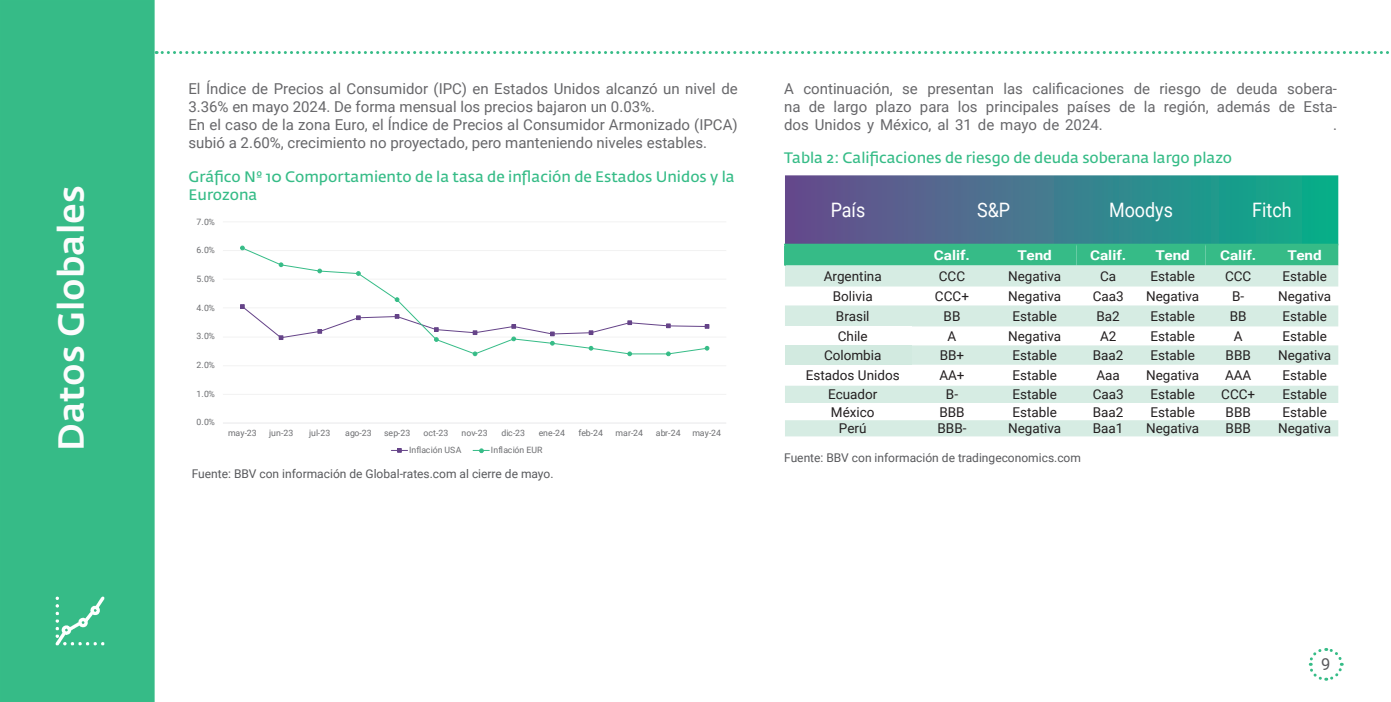
<style>
.page{position:relative;width:1391px;height:702px;background:#fff}
.page>*{position:absolute;margin:0;border:0;box-sizing:border-box;transform-origin:0 0}
.t1{font:500 35.85px "Fedra Sans Std";color:#fcfcfc}
.t2{font:19.95px "Roboto";color:#fff;scale:.9 1}
.t3{font:16.5px "Roboto";color:#58595c}
.t4{font:15px/18px "Roboto";color:#67676a}
.t5{font:15px/18px "Fedra Sans Std";color:#36bc87}
.t6{font:13.5px "Roboto";color:#231f20}
.t7{font:700 13.5px "Roboto";color:#fff;scale:1.13 1}
.t8{font:12px "Roboto";color:#58595c}
.t9{font:8.7px "Roboto";letter-spacing:.01em;color:#6d6e71}
</style>
<div class="page">
<div style="left:1px;top:1px;width:153px;height:700px;background:#36bb87"></div>
<div style="left:0;top:0;width:155px;height:702px;border:2px solid #36bc87"></div>
<img style="left:55px;top:596px;width:50px;height:50px">
<svg style="left:785px;top:175px;width:553px;height:90px;background:#3a8c8c"></svg>
<svg style="left:785px;top:265px;width:553px;height:171px;fill:#d6ece3"></svg>
<div style="left:785px;top:326px;width:126px;height:19px;background:#fff"></div>
<div style="left:785px;top:345px;width:126px;height:20px;background:#d2eae0"></div>
<hr style="left:784px;top:244px;width:127px;height:1px;background:#36bc87">
<hr style="left:911px;top:244px;width:82px;height:1px;background:#36bc87">
<hr style="left:993px;top:244px;width:83px;height:1px;background:#36bc87">
<hr style="left:1076px;top:244px;width:63px;height:1px;background:#36bc87">
<hr style="left:1139px;top:244px;width:66px;height:1px;background:#36bc87">
<hr style="left:1205px;top:244px;width:65px;height:1px;background:#36bc87">
<hr style="left:1270px;top:244px;width:68px;height:1px;background:#36bc87">
<hr style="left:784px;top:245px;width:2px;height:20px;background:#36bc87">
<svg style="left:156px;top:51px;width:1233px;height:3px"></svg>
<svg style="left:1308px;top:648px;width:36px;height:33px"></svg>
<hr style="left:223px;top:394px;width:503px;height:1px;background:#f2f2f2">
<hr style="left:223px;top:365px;width:503px;height:1px;background:#f2f2f2">
<hr style="left:223px;top:337px;width:503px;height:1px;background:#f2f2f2">
<hr style="left:223px;top:307px;width:503px;height:1px;background:#f2f2f2">
<hr style="left:223px;top:279px;width:503px;height:1px;background:#f2f2f2">
<hr style="left:223px;top:250px;width:503px;height:1px;background:#f2f2f2">
<hr style="left:223px;top:221px;width:503px;height:1px;background:#f2f2f2">
<hr style="left:223px;top:422px;width:503px;height:1px;background:#e9e9ea">
<svg style="left:241px;top:247px;width:153px;height:50px"></svg>
<svg style="left:240px;top:246px;width:4px;height:4px"></svg>
<svg style="left:279px;top:262px;width:4px;height:5px"></svg>
<svg style="left:317px;top:269px;width:5px;height:4px"></svg>
<svg style="left:356px;top:271px;width:4px;height:5px"></svg>
<svg style="left:240px;top:297px;width:469px;height:59px"></svg>
<svg style="left:391px;top:448px;width:16px;height:4px"></svg>
<svg style="left:473px;top:448px;width:16px;height:5px"></svg>
<p class="t1" style="left:49px;top:451px;width:267px;rotate:-90deg">Datos Globales</p>
<p class="t4" style="left:188px;top:79px;width:551px">El Índice de Precios al Consumidor (IPC) en Estados Unidos alcanzó un nivel de<br>3.36% en mayo 2024. De forma mensual los precios bajaron un 0.03%.</p>
<p class="t4" style="left:188px;top:115px;width:551px">En el caso de la zona Euro, el Índice de Precios al Consumidor Armonizado (IPCA) subió a 2.60%, crecimiento no proyectado, pero manteniendo niveles estables.</p>
<p class="t5" style="left:189px;top:168px;width:547px">Gráfico Nº 10 Comportamiento de la tasa de inflación de Estados Unidos y la<br>Eurozona</p>
<p class="t9" style="left:197px;top:215px;width:20px">7.0%</p>
<p class="t9" style="left:197px;top:244px;width:20px">6.0%</p>
<p class="t9" style="left:197px;top:273px;width:20px">5.0%</p>
<p class="t9" style="left:197px;top:301px;width:20px">4.0%</p>
<p class="t9" style="left:197px;top:330px;width:20px">3.0%</p>
<p class="t9" style="left:197px;top:358px;width:20px">2.0%</p>
<p class="t9" style="left:197px;top:387px;width:20px">1.0%</p>
<p class="t9" style="left:197px;top:416px;width:20px">0.0%</p>
<p class="t9" style="left:228px;top:427px;width:30px">may-23</p>
<p class="t9" style="left:269px;top:427px;width:26px">jun-23</p>
<p class="t9" style="left:309px;top:427px;width:23px">jul-23</p>
<p class="t9" style="left:345px;top:427px;width:28px">ago-23</p>
<p class="t9" style="left:384px;top:427px;width:28px">sep-23</p>
<p class="t9" style="left:423px;top:427px;width:26px">oct-23</p>
<p class="t9" style="left:461px;top:427px;width:28px">nov-23</p>
<p class="t9" style="left:501px;top:427px;width:25px">dic-23</p>
<p class="t9" style="left:539px;top:427px;width:28px">ene-24</p>
<p class="t9" style="left:578px;top:427px;width:26px">feb-24</p>
<p class="t9" style="left:615px;top:427px;width:29px">mar-24</p>
<p class="t9" style="left:655px;top:427px;width:26px">abr-24</p>
<p class="t9" style="left:692px;top:427px;width:30px">may-24</p>
<p class="t9" style="left:409px;top:444px;width:54px">Inflación USA</p>
<p class="t9" style="left:491px;top:444px;width:53px">Inflación EUR</p>
<p class="t8" style="left:192px;top:465px;width:363px">Fuente: BBV con información de Global-rates.com al cierre de mayo.</p>
<p class="t4" style="left:784px;top:79px;width:554px;text-align:justify">A continuación, se presentan las calificaciones de riesgo de deuda sobera&shy;na de largo plazo para los principales países de la región, además de Esta&shy;dos Unidos y México, al 31 de mayo de 2024.</p>
<p class="t4" style="left:1332px;top:115px;width:5px">.</p>
<p class="t5" style="left:784px;top:149px;width:449px">Tabla 2: Calificaciones de riesgo de deuda soberana largo plazo</p>
<p class="t2" style="left:830px;top:196px;width:40px">País</p>
<p class="t2" style="left:977px;top:196px;width:38px">S&amp;P</p>
<p class="t2" style="left:1109px;top:196px;width:72px">Moodys</p>
<p class="t2" style="left:1252px;top:196px;width:45px">Fitch</p>
<p class="t7" style="left:934px;top:246px;width:33px">Calif.</p>
<p class="t7" style="left:1017px;top:246px;width:32px">Tend</p>
<p class="t7" style="left:1090px;top:246px;width:33px">Calif.</p>
<p class="t7" style="left:1155px;top:246px;width:32px">Tend</p>
<p class="t7" style="left:1220px;top:246px;width:33px">Calif.</p>
<p class="t7" style="left:1287px;top:246px;width:32px">Tend</p>
<p class="t6" style="left:823px;top:267px;width:59px">Argentina</p>
<p class="t6" style="left:938px;top:267px;width:28px">CCC</p>
<p class="t6" style="left:1008px;top:267px;width:55px">Negativa</p>
<p class="t6" style="left:1100px;top:267px;width:18px">Ca</p>
<p class="t6" style="left:1150px;top:267px;width:46px">Estable</p>
<p class="t6" style="left:1225px;top:267px;width:28px">CCC</p>
<p class="t6" style="left:1282px;top:267px;width:46px">Estable</p>
<p class="t6" style="left:832px;top:287px;width:41px">Bolivia</p>
<p class="t6" style="left:935px;top:287px;width:36px">CCC+</p>
<p class="t6" style="left:1008px;top:287px;width:55px">Negativa</p>
<p class="t6" style="left:1092px;top:287px;width:33px">Caa3</p>
<p class="t6" style="left:1146px;top:287px;width:55px">Negativa</p>
<p class="t6" style="left:1232px;top:287px;width:14px">B-</p>
<p class="t6" style="left:1278px;top:287px;width:55px">Negativa</p>
<p class="t6" style="left:836px;top:307px;width:35px">Brasil</p>
<p class="t6" style="left:943px;top:307px;width:18px">BB</p>
<p class="t6" style="left:1012px;top:307px;width:46px">Estable</p>
<p class="t6" style="left:1096px;top:307px;width:25px">Ba2</p>
<p class="t6" style="left:1150px;top:307px;width:46px">Estable</p>
<p class="t6" style="left:1229px;top:307px;width:18px">BB</p>
<p class="t6" style="left:1282px;top:307px;width:46px">Estable</p>
<p class="t6" style="left:837px;top:327px;width:31px">Chile</p>
<p class="t6" style="left:947px;top:327px;width:10px">A</p>
<p class="t6" style="left:1008px;top:327px;width:55px">Negativa</p>
<p class="t6" style="left:1100px;top:327px;width:18px">A2</p>
<p class="t6" style="left:1150px;top:327px;width:46px">Estable</p>
<p class="t6" style="left:1233px;top:327px;width:10px">A</p>
<p class="t6" style="left:1282px;top:327px;width:46px">Estable</p>
<p class="t6" style="left:824px;top:346px;width:59px">Colombia</p>
<p class="t6" style="left:939px;top:346px;width:26px">BB+</p>
<p class="t6" style="left:1012px;top:346px;width:46px">Estable</p>
<p class="t6" style="left:1092px;top:346px;width:32px">Baa2</p>
<p class="t6" style="left:1150px;top:346px;width:46px">Estable</p>
<p class="t6" style="left:1225px;top:346px;width:27px">BBB</p>
<p class="t6" style="left:1278px;top:346px;width:55px">Negativa</p>
<p class="t6" style="left:806px;top:366px;width:95px">Estados Unidos</p>
<p class="t6" style="left:939px;top:366px;width:27px">AA+</p>
<p class="t6" style="left:1012px;top:366px;width:46px">Estable</p>
<p class="t6" style="left:1096px;top:366px;width:25px">Aaa</p>
<p class="t6" style="left:1146px;top:366px;width:55px">Negativa</p>
<p class="t6" style="left:1225px;top:366px;width:28px">AAA</p>
<p class="t6" style="left:1282px;top:366px;width:46px">Estable</p>
<p class="t6" style="left:828px;top:385px;width:51px">Ecuador</p>
<p class="t6" style="left:946px;top:385px;width:14px">B-</p>
<p class="t6" style="left:1012px;top:385px;width:46px">Estable</p>
<p class="t6" style="left:1092px;top:385px;width:33px">Caa3</p>
<p class="t6" style="left:1150px;top:385px;width:46px">Estable</p>
<p class="t6" style="left:1221px;top:385px;width:36px">CCC+</p>
<p class="t6" style="left:1282px;top:385px;width:46px">Estable</p>
<p class="t6" style="left:831px;top:402px;width:45px">México</p>
<p class="t6" style="left:939px;top:402px;width:27px">BBB</p>
<p class="t6" style="left:1012px;top:402px;width:46px">Estable</p>
<p class="t6" style="left:1092px;top:402px;width:32px">Baa2</p>
<p class="t6" style="left:1150px;top:402px;width:46px">Estable</p>
<p class="t6" style="left:1225px;top:402px;width:27px">BBB</p>
<p class="t6" style="left:1282px;top:402px;width:46px">Estable</p>
<p class="t6" style="left:839px;top:419px;width:29px">Perú</p>
<p class="t6" style="left:937px;top:419px;width:30px">BBB-</p>
<p class="t6" style="left:1008px;top:419px;width:55px">Negativa</p>
<p class="t6" style="left:1092px;top:419px;width:32px">Baa1</p>
<p class="t6" style="left:1146px;top:419px;width:55px">Negativa</p>
<p class="t6" style="left:1225px;top:419px;width:27px">BBB</p>
<p class="t6" style="left:1278px;top:419px;width:55px">Negativa</p>
<p class="t8" style="left:784px;top:449px;width:298px">Fuente: BBV con información de tradingeconomics.com</p>
<p class="t3" style="left:1321px;top:653px;width:11px">9</p>
</div>
